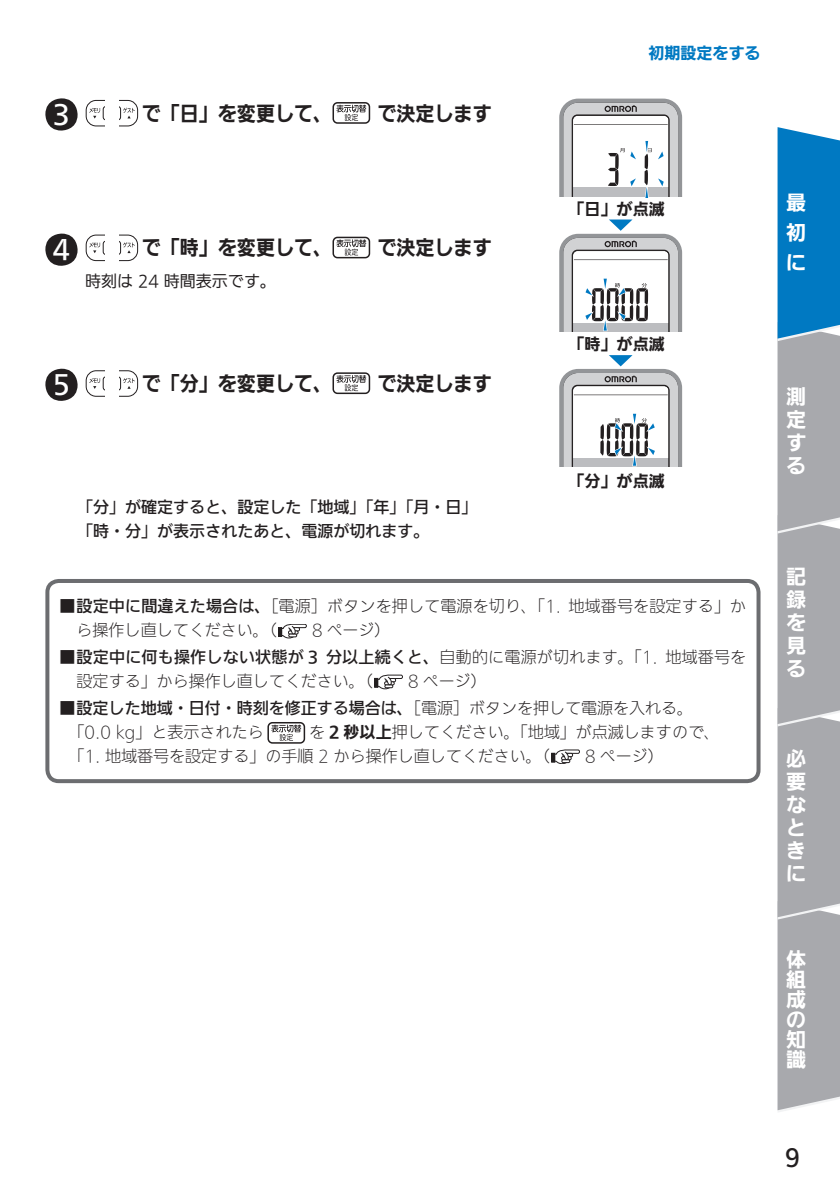
<style>
.page{position:relative;width:840px;height:1191px;background:#fff}
.page>*{position:absolute;margin:0;border:0;box-sizing:border-box;transform-origin:0 0}
.t1{font:500 26px "Iwa UD Go Hon Pro";color:#fff}
.t2{font:500 23px "Iwa UD Go Hon Pro";color:#231f20}
.t3{font:700 20px "Iwa UD Go Dsp Pro";color:#231f20;scale:.95 1}
.t4{font:700 20px/23px "Iwa UD Go Dsp Pro";color:#fff;text-align:justify}
.t5{font:300 16px/24px "Iwa UD Go Hon Pro";color:#231f20}
.t6{font:500 16px/24px "Iwa UD Go Hon Pro";color:#231f20}
.t7{font:700 16px "Iwa UD Go Dsp Pro";color:#231f20}
.t8{font:100 16px "Iwa UD Go Hon Pro";color:#231f20}
.t9{font:700 16px "Iwa UD Go Dsp Pro";color:#0079c2}
.s1{font-weight:500}
.s2{font-family:"Iwa UD Go Dsp Pro";font-weight:700}
</style>
<div class="page">
<svg style="left:777px;top:127px;width:62px;height:985px;background:#89a2b4"></svg>
<div style="left:45px;top:579px;width:715px;height:204px;border:4px solid #6c6d70;border-radius:11px"></div>
<svg style="left:278px;top:624px;width:28px;height:14px"></svg>
<svg style="left:374px;top:675px;width:28px;height:14px"></svg>
<svg style="left:267px;top:722px;width:38px;height:22px"></svg>
<svg style="left:551px;top:749px;width:28px;height:15px"></svg>
<svg style="left:86px;top:100px;width:18px;height:26px"></svg>
<svg style="left:119px;top:100px;width:19px;height:26px"></svg>
<svg style="left:332px;top:102px;width:38px;height:22px"></svg>
<div style="left:45px;top:98px;width:32px;height:33px;background:#231f20;border-radius:16px"></div>
<svg style="left:86px;top:234px;width:18px;height:27px"></svg>
<svg style="left:119px;top:234px;width:19px;height:27px"></svg>
<svg style="left:332px;top:236px;width:38px;height:23px"></svg>
<div style="left:45px;top:234px;width:32px;height:32px;background:#231f20;border-radius:16px"></div>
<svg style="left:86px;top:370px;width:18px;height:27px"></svg>
<svg style="left:119px;top:370px;width:19px;height:27px"></svg>
<svg style="left:332px;top:372px;width:38px;height:22px"></svg>
<div style="left:45px;top:369px;width:32px;height:32px;background:#231f20;border-radius:16px"></div>
<svg style="left:559px;top:99px;width:122px;height:99px"></svg>
<svg style="left:559px;top:219px;width:122px;height:113px"></svg>
<svg style="left:559px;top:355px;width:122px;height:112px"></svg>
<h1 class="t1" style="left:53px;top:95px;width:19px">3</h1>
<p class="t3" style="left:142px;top:98px;width:201px">で「日」を変更して、</p>
<p class="t3" style="left:377px;top:98px;width:121px">で決定します</p>
<p class="t9" style="left:648px;top:42px;width:113px">初期設定をする</p>
<h1 class="t1" style="left:53px;top:230px;width:19px">4</h1>
<p class="t3" style="left:142px;top:233px;width:201px">で「時」を変更して、</p>
<p class="t3" style="left:377px;top:233px;width:121px">で決定します</p>
<p class="t8" style="left:85px;top:270px;width:192px">時刻は 24 時間表示です。</p>
<h1 class="t1" style="left:53px;top:365px;width:19px">5</h1>
<p class="t3" style="left:142px;top:368px;width:201px">で「分」を変更して、</p>
<p class="t3" style="left:377px;top:368px;width:121px">で決定します</p>
<p class="t6" style="left:77px;top:495px;width:401px">「分」が確定すると、設定した「地域」「年」「月・日」「時・分」が表示されたあと、電源が切れます。</p>
<p class="t7" style="left:568px;top:197px;width:97px">「日」が点滅</p>
<p class="t7" style="left:568px;top:332px;width:97px">「時」が点滅</p>
<p class="t7" style="left:568px;top:468px;width:97px">「分」が点滅</p>
<p class="t5" style="left:77px;top:595px;width:670px;text-indent:-17px"><span class="s1">■ 設定中に間違えた場合は、</span>［電源］ボタンを押して電源を切り、「1. 地域番号を設定する」から操作し直してください。（</p>
<p class="t5" style="left:312px;top:619px;width:80px">8 ページ）</p>
<p class="t5" style="left:77px;top:646px;width:670px;text-indent:-17px"><span class="s1">■ 設定中に何も操作しない状態が 3 分以上続くと、</span>自動的に電源が切れます。「1. 地域番号を設定する」から操作し直してください。（</p>
<p class="t5" style="left:408px;top:670px;width:80px">8 ページ）</p>
<p class="t5" style="left:69px;top:696px;width:625px;text-indent:-9px"><span class="s1">■ 設定した地域・日付・時刻を修正する場合は、</span>［電源］ボタンを押して電源を入れる。「0.0 kg」と表示されたら</p>
<p class="t5" style="left:69px;top:720px;width:652px;text-indent:240px">を <span class="s2">2 秒以上</span>押してください。「地域」が点滅しますので、「1. 地域番号を設定する」の手順 2 から操作し直してください。（</p>
<p class="t5" style="left:585px;top:744px;width:80px">8 ページ）</p>
<p class="t4" style="left:785px;top:188px;width:21px;line-height:30px">最初に</p>
<p class="t4" style="left:785px;top:385px;width:21px">測定する</p>
<p class="t4" style="left:785px;top:565px;width:21px">記録を見る</p>
<p class="t4" style="left:785px;top:747px;width:21px">必要なときに</p>
<p class="t4" style="left:785px;top:949px;width:21px;line-height:20px">体組成の知識</p>
<h2 class="t2" style="left:784px;top:1140px;width:17px">9</h2>
</div>
